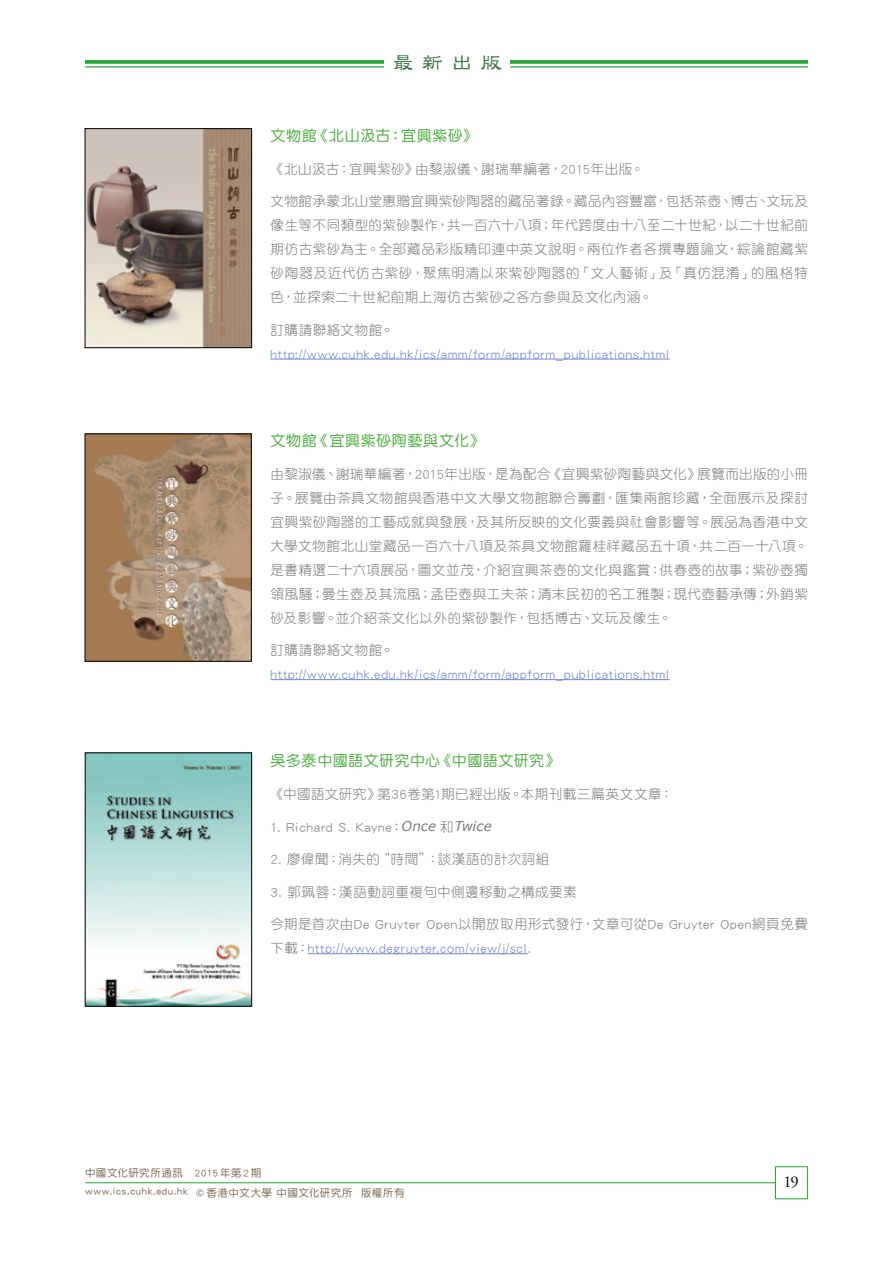
<style>
.page{position:relative;width:893px;height:1263px;background:#fff}
.page>*{position:absolute;margin:0;border:0;box-sizing:border-box;transform-origin:0 0}
.t1{font:21px "DF Li Shu W5 WINP BF";color:#397642}
.t2{font:16.5px "Adobe Garamond Pro";color:#000}
.t3{font:15px "DF Yuan Md HKP BF";letter-spacing:.035em;color:#53af47}
.t4{font:13.5px/24px "DF Yuan Lt HKP BF";letter-spacing:.045em;color:#7d7d7d;text-align:justify}
.t5{font:13.5px "DF Yuan Lt HKP BF";letter-spacing:.06em;color:#7085d2}
.t6{font:10.5px "DF Yuan Md HKP BF";letter-spacing:.055em;color:#816d5a}
.s1{font-family:"Verdana";font-style:italic}
.s2{color:#7085d2}
</style>
<div class="page">
<div style="left:775px;top:1166px;width:33px;height:33px;background:#fff;border:1px solid #2aa738"></div>
<hr style="left:85px;top:1182px;width:690px;height:1px;background:#2aa738">
<svg style="left:85px;top:60px;width:723px;height:4px;background:#36ac44"></svg>
<hr style="left:85px;top:66px;width:723px;height:2px;background:#2aa738">
<div style="left:384px;top:52px;width:126px;height:23px;background:#fff"></div>
<img style="left:87px;top:130px;width:163px;height:216px">
<div style="left:85px;top:128px;width:167px;height:220px;border:1px solid #000"></div>
<img style="left:87px;top:436px;width:162px;height:223px">
<img style="left:87px;top:755px;width:163px;height:249px">
<div style="left:85px;top:753px;width:167px;height:253px;border:1px solid #000"></div>
<hr style="left:271px;top:359px;width:399px;height:1px;background:#7085d2">
<hr style="left:271px;top:679px;width:399px;height:1px;background:#7085d2">
<hr style="left:308px;top:953px;width:220px;height:1px;background:#7085d2">
<h1 class="t1" style="left:392px;top:52px;width:111px">最新出版</h1>
<p class="t3" style="left:271px;top:128px;width:208px">文物館《北山汲古：宜興紫砂》</p>
<p class="t4" style="left:271px;top:156px;width:375px">《北山汲古：宜興紫砂》由黎淑儀、謝瑞華編著，2015年出版。</p>
<p class="t4" style="left:271px;top:189px;width:539px">文物館承蒙北山堂惠贈宜興紫砂陶器的藏品著錄。藏品內容豐富，包括茶壺、博古、文玩及像生等不同類型的紫砂製作，共一百六十八項；年代跨度由十八至二十世紀，以二十世紀前期仿古紫砂為主。全部藏品彩版精印連中英文說明。兩位作者各撰專題論文，綜論館藏紫砂陶器及近代仿古紫砂，聚焦明清以來紫砂陶器的「文人藝術」及「真仿混淆」的風格特色，並探索二十世紀前期上海仿古紫砂之各方參與及文化內涵。</p>
<p class="t4" style="left:271px;top:318px;width:125px">訂購請聯絡文物館。</p>
<p class="t5" style="left:271px;top:347px;width:401px">http://www.cuhk.edu.hk/ics/amm/form/appform_publications.html</p>
<p class="t3" style="left:271px;top:433px;width:215px">文物館《宜興紫砂陶藝與文化》</p>
<p class="t4" style="left:271px;top:462px;width:539px">由黎淑儀、謝瑞華編著，2015年出版，是為配合《宜興紫砂陶藝與文化》展覽而出版的小冊子。展覽由茶具文物館與香港中文大學文物館聯合籌劃，匯集兩館珍藏，全面展示及探討宜興紫砂陶器的工藝成就與發展，及其所反映的文化要義與社會影響等。展品為香港中文大學文物館北山堂藏品一百六十八項及茶具文物館羅桂祥藏品五十項，共二百一十八項。是書精選二十六項展品，圖文並茂，介紹宜興茶壺的文化與鑑賞：供春壺的故事；紫砂壺獨領風騷；曼生壺及其流風；孟臣壺與工夫茶；清末民初的名工雅製；現代壺藝承傳；外銷紫砂及影響。並介紹茶文化以外的紫砂製作，包括博古、文玩及像生。</p>
<p class="t4" style="left:271px;top:638px;width:125px">訂購請聯絡文物館。</p>
<p class="t5" style="left:271px;top:667px;width:401px">http://www.cuhk.edu.hk/ics/amm/form/appform_publications.html</p>
<p class="t3" style="left:271px;top:753px;width:290px">吳多泰中國語文研究中心《中國語文研究》</p>
<p class="t4" style="left:271px;top:782px;width:404px">《中國語文研究》第36卷第1期已經出版。本期刊載三篇英文文章：</p>
<p class="t4" style="left:271px;top:815px;width:223px">1. Richard S. Kayne：<span class="s1">Once</span> 和<span class="s1">Twice</span></p>
<p class="t4" style="left:271px;top:847px;width:280px">2. 廖偉聞：消失的“時間”：談漢語的計次詞組</p>
<p class="t4" style="left:271px;top:880px;width:308px">3. 郭珮蓉：漢語動詞重複句中側邊移動之構成要素</p>
<p class="t4" style="left:271px;top:912px;width:539px">今期是首次由De Gruyter Open以開放取用形式發行，文章可從De Gruyter Open網頁免費下載：<span class="s2">http://www.degruyter.com/view/j/scl</span>.</p>
<p class="t6" style="left:85px;top:1168px;width:178px">中國文化研究所通訊　2015年第2期</p>
<p class="t6" style="left:85px;top:1186px;width:321px">www.ics.cuhk.edu.hk © 香港中文大學 中國文化研究所 版權所有</p>
<p class="t2" style="left:783px;top:1172px;width:17px">19</p>
</div>
